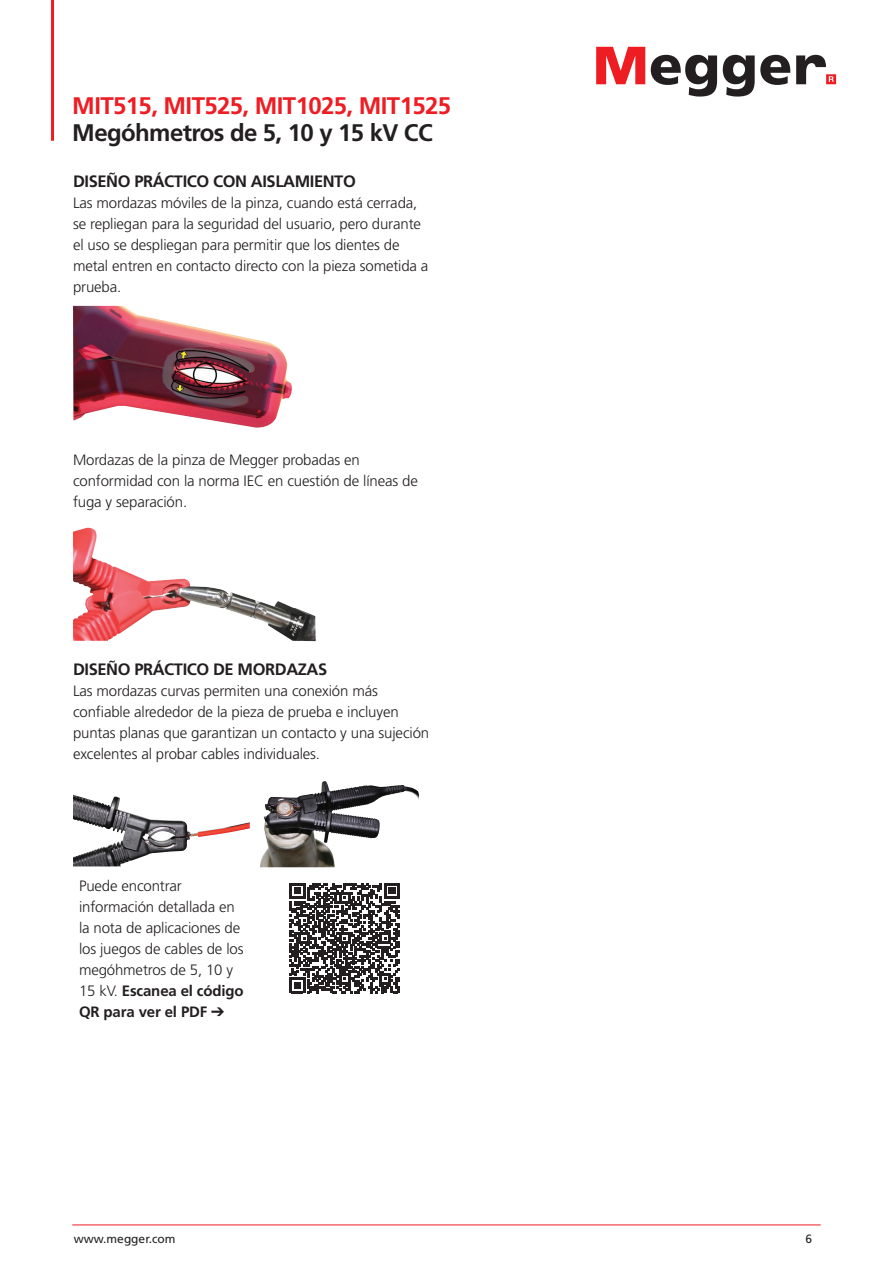
<style>
.page{position:relative;width:893px;height:1263px;background:#fff}
.page>*{position:absolute;margin:0;border:0;box-sizing:border-box;transform-origin:0 0}
.t1{font:700 24px "Frutiger LT Pro";letter-spacing:-.025em;color:#ee1d23}
.t2{font:700 24px "Frutiger LT Pro";letter-spacing:-.025em;color:#231f20}
.t3{font:700 16.5px "Frutiger LT Pro";letter-spacing:-.025em;color:#231f20}
.t4{font:300 15px/21px "Frutiger LT Pro";letter-spacing:-.01em;color:#231f20}
.t5{font:12px "Frutiger LT Pro";color:#231f20}
.s1{font-weight:700}
</style>
<div class="page">
<hr style="left:72px;top:1225px;width:749px;height:1px;background:#ee1d23">
<hr style="left:51px;top:0;width:3px;height:141px;background:#ee1d23">
<svg style="left:596px;top:47px;width:49px;height:37px"></svg>
<svg style="left:651px;top:55px;width:66px;height:42px"></svg>
<svg style="left:723px;top:55px;width:67px;height:42px"></svg>
<svg style="left:796px;top:55px;width:40px;height:29px"></svg>
<img style="left:73px;top:306px;width:219px;height:122px">
<img style="left:73px;top:528px;width:243px;height:113px">
<img style="left:73px;top:819px;width:111px;height:47px">
<img style="left:260px;top:781px;width:120px;height:86px">
<svg style="left:289px;top:883px;width:111px;height:110px"></svg>
<h1 class="t1" style="left:72px;top:91px;width:380px">MIT515, MIT525, MIT1025, MIT1525</h1>
<h1 class="t2" style="left:72px;top:118px;width:362px">Megóhmetros de 5, 10 y 15 kV CC</h1>
<p class="t3" style="left:73px;top:172px;width:284px">DISEÑO PRÁCTICO CON AISLAMIENTO</p>
<p class="t4" style="left:73px;top:193px;width:357px">Las mordazas móviles de la pinza, cuando está cerrada, se repliegan para la seguridad del usuario, pero durante el uso se despliegan para permitir que los dientes de metal entren en contacto directo con la pieza sometida a prueba.</p>
<p class="t4" style="left:73px;top:449px;width:346px">Mordazas de la pinza de Megger probadas en conformidad con la norma IEC en cuestión de líneas de fuga y separación.</p>
<p class="t3" style="left:73px;top:659px;width:256px">DISEÑO PRÁCTICO DE MORDAZAS</p>
<p class="t4" style="left:73px;top:680px;width:358px">Las mordazas curvas permiten una conexión más confiable alrededor de la pieza de prueba e incluyen puntas planas que garantizan un contacto y una sujeción excelentes al probar cables individuales.</p>
<p class="t4" style="left:79px;top:876px;width:166px">Puede encontrar información detallada en la nota de aplicaciones de los juegos de cables de los megóhmetros de 5, 10 y<br>15 kV. <span class="s1">Escanea el código<br>QR para ver el PDF</span> ➔</p>
<p class="t5" style="left:74px;top:1231px;width:103px">www.megger.com</p>
<p class="t5" style="left:805px;top:1231px;width:8px">6</p>
</div>
